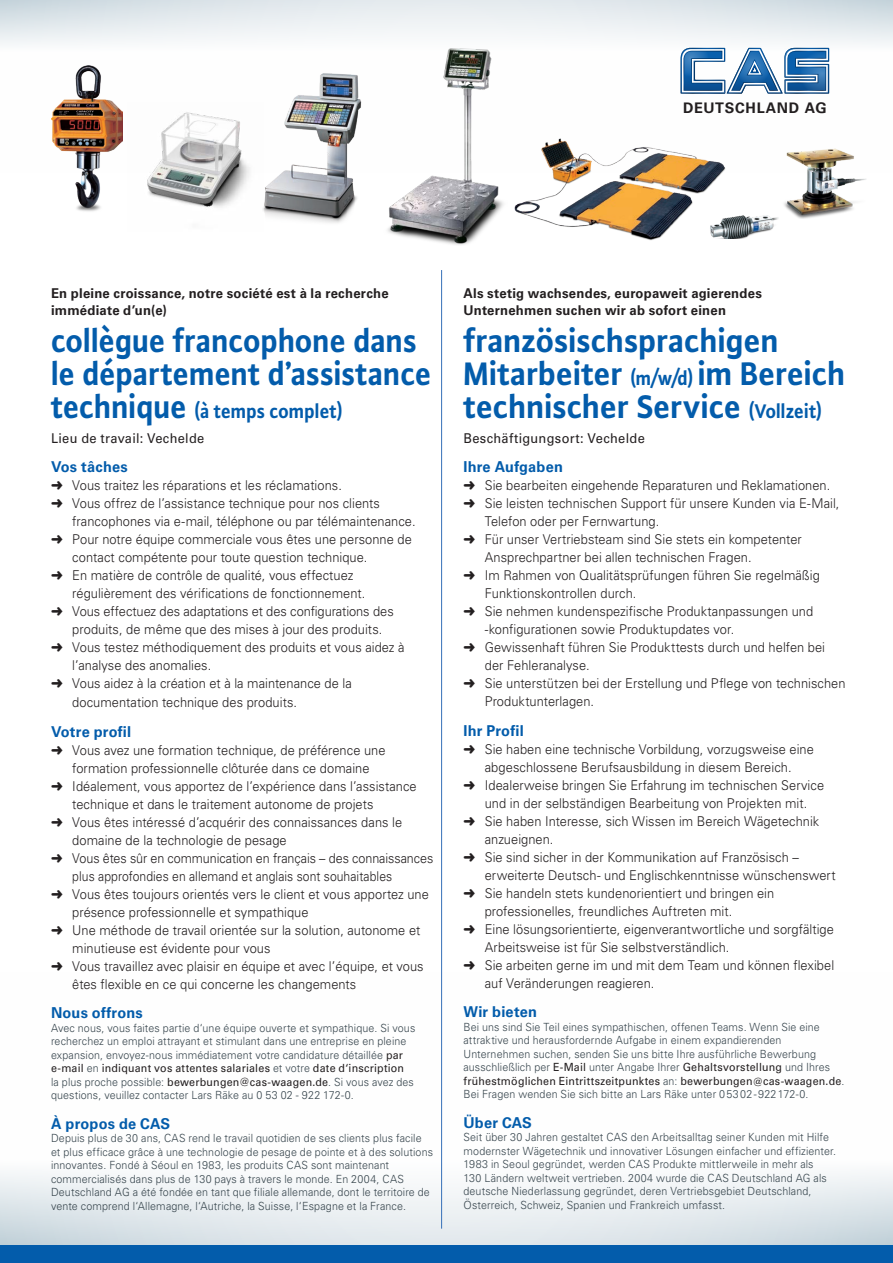
<style>
.page{position:relative;width:893px;height:1263px;background:#fff}
.page>*{position:absolute;margin:0;border:0;box-sizing:border-box;transform-origin:0 0}
.t1{font:700 34.5px/33px "Plus Sans";letter-spacing:-.005em;color:#035cab}
.t2{font:700 34.5px/33px "Plus Sans";letter-spacing:-.005em;color:#035cab;scale:.93 1}
.t3{font:700 21px "Plus Sans";letter-spacing:-.005em;color:#035cab;scale:.92 1}
.t4{font:700 15px "Univers LT Std";letter-spacing:.015em;color:#035cab}
.t5{font:700 14.55px "Univers LT Std";letter-spacing:.045em;color:#231f20}
.t6{font:300 13.5px "Univers LT Std";letter-spacing:.005em;color:#231f20;scale:.95 1}
.t7{font:700 13.5px/16.5px "Univers LT Std";letter-spacing:.02em;color:#231f20}
.t8{font:300 13.5px "Univers LT Std";letter-spacing:.005em;color:#231f20;scale:.93 1}
.t9{font:300 13.5px "Univers LT Std";letter-spacing:.005em;color:#231f20;scale:.9 1}
.t10{font:13.5px "Univers LT Std";letter-spacing:.025em;color:#231f20;scale:.95 1}
.t11{font:300 11.25px/13.5px "Univers LT Std";letter-spacing:.01em;color:#37454d;scale:.95 1}
.s1{font-size:34.5px}
.s2{font-weight:400;color:#231f20}
.s3{font-size:21px}
</style>
<div class="page">
<svg style="left:0;top:972px;width:893px;height:274px"></svg>
<svg style="left:0;top:0;width:893px;height:142px"></svg>
<div style="left:0;top:1246px;width:893px;height:17px;background:#035cab"></div>
<img style="left:512px;top:138px;width:216px;height:103px">
<img style="left:51px;top:65px;width:71px;height:147px">
<img style="left:380px;top:46px;width:128px;height:199px">
<img style="left:127px;top:102px;width:135px;height:106px">
<svg style="left:680px;top:48px;width:149px;height:46px"></svg>
<hr style="left:441px;top:270px;width:1px;height:959px;background:#3670b8">
<img style="left:262px;top:62px;width:107px;height:161px">
<img style="left:709px;top:212px;width:70px;height:27px">
<img style="left:782px;top:141px;width:85px;height:77px">
<p class="t5" style="left:683px;top:99px;width:145px">DEUTSCHLAND AG</p>
<p class="t7" style="left:51px;top:285px;width:339px">En pleine croissance, notre société est à la recherche immédiate d’un(e)</p>
<h1 class="t2" style="left:51px;top:323px;width:411px">collègue francophone dans le département d’assistance</h1>
<h2 class="t3" style="left:51px;top:398px;width:319px"><span class="s1">technique</span> (à temps complet)</h2>
<p class="t10" style="left:51px;top:430px;width:163px">Lieu de travail: Vechelde</p>
<p class="t4" style="left:51px;top:458px;width:78px">Vos tâches</p>
<p class="t6" style="left:51px;top:477px;width:308px">➜ Vous traitez les réparations et les réclamations.</p>
<p class="t6" style="left:51px;top:495px;width:348px">➜ Vous offrez de l’assistance technique pour nos clients</p>
<p class="t6" style="left:72px;top:513px;width:363px">francophones via e-mail, téléphone ou par télémaintenance.</p>
<p class="t6" style="left:51px;top:531px;width:381px">➜ Pour notre équipe commerciale vous êtes une personne de</p>
<p class="t6" style="left:72px;top:549px;width:312px">contact compétente pour toute question technique.</p>
<p class="t6" style="left:51px;top:567px;width:320px">➜ En matière de contrôle de qualité, vous effectuez</p>
<p class="t6" style="left:72px;top:585px;width:310px">régulièrement des vérifications de fonctionnement.</p>
<p class="t6" style="left:51px;top:603px;width:362px">➜ Vous effectuez des adaptations et des configurations des</p>
<p class="t6" style="left:72px;top:621px;width:328px">produits, de même que des mises à jour des produits.</p>
<p class="t6" style="left:51px;top:639px;width:374px">➜ Vous testez méthodiquement des produits et vous aidez à</p>
<p class="t6" style="left:72px;top:657px;width:148px">l’analyse des anomalies.</p>
<p class="t6" style="left:51px;top:675px;width:318px">➜ Vous aidez à la création et à la maintenance de la</p>
<p class="t6" style="left:72px;top:694px;width:238px">documentation technique des produits.</p>
<p class="t4" style="left:51px;top:723px;width:82px">Votre profil</p>
<p class="t6" style="left:51px;top:742px;width:354px">➜ Vous avez une formation technique, de préférence une</p>
<p class="t6" style="left:72px;top:760px;width:314px">formation professionnelle clôturée dans ce domaine</p>
<p class="t6" style="left:51px;top:778px;width:386px">➜ Idéalement, vous apportez de l’expérience dans l’assistance</p>
<p class="t6" style="left:72px;top:796px;width:319px">technique et dans le traitement autonome de projets</p>
<p class="t6" style="left:51px;top:814px;width:371px">➜ Vous êtes intéressé d’acquérir des connaissances dans le</p>
<p class="t6" style="left:72px;top:832px;width:227px">domaine de la technologie de pesage</p>
<p class="t8" style="left:51px;top:850px;width:413px">➜ Vous êtes sûr en communication en français – des connaissances</p>
<p class="t9" style="left:72px;top:868px;width:357px">plus approfondies en allemand et anglais sont souhaitables</p>
<p class="t6" style="left:51px;top:886px;width:399px">➜ Vous êtes toujours orientés vers le client et vous apportez une</p>
<p class="t6" style="left:72px;top:904px;width:250px">présence professionnelle et sympathique</p>
<p class="t6" style="left:51px;top:922px;width:390px">➜ Une méthode de travail orientée sur la solution, autonome et</p>
<p class="t6" style="left:72px;top:940px;width:210px">minutieuse est évidente pour vous</p>
<p class="t6" style="left:51px;top:958px;width:394px">➜ Vous travaillez avec plaisir en équipe et avec l’équipe, et vous</p>
<p class="t6" style="left:72px;top:976px;width:300px">êtes flexible en ce qui concerne les changements</p>
<p class="t4" style="left:51px;top:1004px;width:93px">Nous offrons</p>
<p class="t11" style="left:51px;top:1021px;width:385px">Avec nous, vous faites partie d‘une équipe ouverte et sympathique. Si vous recherchez un emploi attrayant et stimulant dans une entreprise en pleine expansion, envoyez-nous immédiatement votre candidature détaillée <span class="s2">par e-mail</span> en <span class="s2">indiquant vos attentes salariales</span> et votre <span class="s2">date d‘inscription<br></span>la plus proche possible: <span class="s2">bewerbungen@cas-waagen.de</span>. Si vous avez des questions, veuillez contacter Lars Räke au 0 53 02 - 922 172-0.</p>
<p class="t4" style="left:51px;top:1115px;width:121px">À propos de CAS</p>
<p class="t11" style="left:51px;top:1131px;width:404px">Depuis plus de 30 ans, CAS rend le travail quotidien de ses clients plus facile et plus efficace grâce à une technologie de pesage de pointe et à des solutions innovantes. Fondé à Séoul en 1983, les produits CAS sont maintenant commercialisés dans plus de 130 pays à travers le monde. En 2004, CAS Deutschland AG a été fondée en tant que filiale allemande, dont le territoire de vente comprend l‘Allemagne, l‘Autriche, la Suisse, l‘Espagne et la France.</p>
<p class="t7" style="left:463px;top:285px;width:300px">Als stetig wachsendes, europaweit agierendes<br>Unternehmen suchen wir ab sofort einen</p>
<h1 class="t1" style="left:463px;top:323px;width:384px">französischsprachigen<br>Mitarbeiter <span class="s3">(m/w/d)</span> im Bereich technischer Service <span class="s3">(Vollzeit)</span></h1>
<p class="t10" style="left:463px;top:430px;width:192px">Beschäftigungsort: Vechelde</p>
<p class="t4" style="left:463px;top:458px;width:101px">Ihre Aufgaben</p>
<p class="t6" style="left:463px;top:477px;width:388px">➜ Sie bearbeiten eingehende Reparaturen und Reklamationen.</p>
<p class="t6" style="left:463px;top:495px;width:397px">➜ Sie leisten technischen Support für unsere Kunden via E-Mail,</p>
<p class="t6" style="left:485px;top:513px;width:185px">Telefon oder per Fernwartung.</p>
<p class="t6" style="left:463px;top:531px;width:358px">➜ Für unser Vertriebsteam sind Sie stets ein kompetenter</p>
<p class="t6" style="left:485px;top:549px;width:282px">Ansprechpartner bei allen technischen Fragen.</p>
<p class="t6" style="left:463px;top:567px;width:377px">➜ Im Rahmen von Qualitätsprüfungen führen Sie regelmäßig</p>
<p class="t6" style="left:485px;top:585px;width:161px">Funktionskontrollen durch.</p>
<p class="t6" style="left:463px;top:603px;width:370px">➜ Sie nehmen kundenspezifische Produktanpassungen und</p>
<p class="t6" style="left:485px;top:621px;width:264px">-konfigurationen sowie Produktupdates vor.</p>
<p class="t6" style="left:463px;top:639px;width:382px">➜ Gewissenhaft führen Sie Produkttests durch und helfen bei</p>
<p class="t6" style="left:485px;top:657px;width:112px">der Fehleranalyse.</p>
<p class="t6" style="left:463px;top:675px;width:404px">➜ Sie unterstützen bei der Erstellung und Pflege von technischen</p>
<p class="t6" style="left:485px;top:693px;width:117px">Produktunterlagen.</p>
<p class="t4" style="left:463px;top:722px;width:62px">Ihr Profil</p>
<p class="t6" style="left:463px;top:741px;width:370px">➜ Sie haben eine technische Vorbildung, vorzugsweise eine</p>
<p class="t6" style="left:485px;top:759px;width:324px">abgeschlossene Berufsausbildung in diesem Bereich.</p>
<p class="t6" style="left:463px;top:777px;width:381px">➜ Idealerweise bringen Sie Erfahrung im technischen Service</p>
<p class="t6" style="left:485px;top:795px;width:341px">und in der selbständigen Bearbeitung von Projekten mit.</p>
<p class="t6" style="left:463px;top:813px;width:376px">➜ Sie haben Interesse, sich Wissen im Bereich Wägetechnik</p>
<p class="t6" style="left:485px;top:831px;width:74px">anzueignen.</p>
<p class="t6" style="left:463px;top:849px;width:355px">➜ Sie sind sicher in der Kommunikation auf Französisch –</p>
<p class="t6" style="left:485px;top:867px;width:371px">erweiterte Deutsch- und Englischkenntnisse wünschenswert</p>
<p class="t6" style="left:463px;top:885px;width:329px">➜ Sie handeln stets kundenorientiert und bringen ein</p>
<p class="t6" style="left:485px;top:903px;width:262px">professionelles, freundliches Auftreten mit.</p>
<p class="t6" style="left:463px;top:921px;width:392px">➜ Eine lösungsorientierte, eigenverantwortliche und sorgfältige</p>
<p class="t6" style="left:485px;top:939px;width:259px">Arbeitsweise ist für Sie selbstverständlich.</p>
<p class="t6" style="left:463px;top:957px;width:392px">➜ Sie arbeiten gerne im und mit dem Team und können flexibel</p>
<p class="t6" style="left:485px;top:975px;width:180px">auf Veränderungen reagieren.</p>
<p class="t4" style="left:463px;top:1003px;width:75px">Wir bieten</p>
<p class="t11" style="left:463px;top:1020px;width:402px">Bei uns sind Sie Teil eines sympathischen, offenen Teams. Wenn Sie eine attraktive und herausfordernde Aufgabe in einem expandierenden Unternehmen suchen, senden Sie uns bitte Ihre ausführliche Bewerbung ausschließlich per <span class="s2">E-Mail</span> unter Angabe Ihrer <span class="s2">Gehaltsvorstellung</span> und Ihres <span class="s2">frühestmöglichen Eintrittszeitpunktes</span> an: <span class="s2">bewerbungen@cas-waagen.de</span>.<br>Bei Fragen wenden Sie sich bitte an Lars Räke unter 05302-922172-0.</p>
<p class="t4" style="left:463px;top:1114px;width:70px">Über CAS</p>
<p class="t11" style="left:463px;top:1131px;width:394px">Seit über 30 Jahren gestaltet CAS den Arbeitsalltag seiner Kunden mit Hilfe modernster Wägetechnik und innovativer Lösungen einfacher und effizienter.<br>1983 in Seoul gegründet, werden CAS Produkte mittlerweile in mehr als<br>130 Ländern weltweit vertrieben. 2004 wurde die CAS Deutschland AG als deutsche Niederlassung gegründet, deren Vertriebsgebiet Deutschland, Österreich, Schweiz, Spanien und Frankreich umfasst.</p>
</div>
